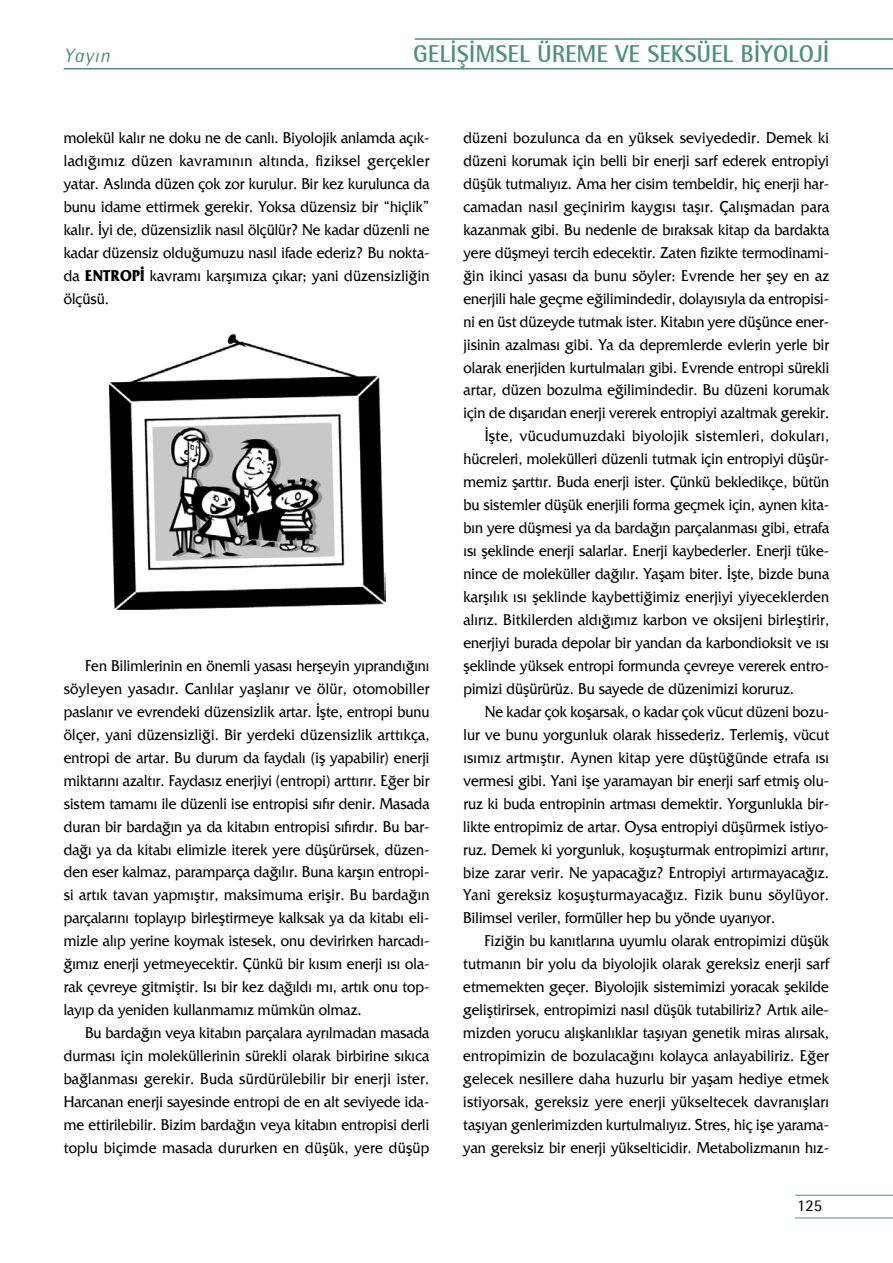
<style>
.page{position:relative;width:893px;height:1263px;background:#fff}
.page>*{position:absolute;margin:0;border:0;box-sizing:border-box;transform-origin:0 0}
.t1{font:700 24px "Rotis Semi Sans B";color:#4e917a}
.t2{font:italic 19.5px "Rotis Semi Sans I";letter-spacing:.04em;color:#4e917a}
.t3{font:500 16.5px/23px "Friz Plain";color:#000;text-align:justify;scale:.9 1}
.t4{font:500 16.5px "Friz Plain";letter-spacing:.02em;color:#000;scale:.9 1}
.t5{font:500 16.5px "Friz Plain";letter-spacing:.025em;color:#000;scale:.9 1}
.t6{font:16.5px "Rotis Semi Sans R";color:#000}
.s1{font-family:"Friz";font-weight:700}
</style>
<div class="page">
<hr style="left:415px;top:38px;width:478px;height:2px;background:#4e917a">
<hr style="left:64px;top:68px;width:829px;height:2px;background:#4e917a">
<hr style="left:795px;top:1195px;width:98px;height:1px;background:#4e917a">
<hr style="left:795px;top:1217px;width:98px;height:1px;background:#4e917a">
<img style="left:109px;top:333px;width:277px;height:276px">
<p class="t2" style="left:64px;top:44px;width:48px">Yayın</p>
<h1 class="t1" style="left:413px;top:39px;width:418px">GELİŞİMSEL ÜREME VE SEKSÜEL BİYOLOJİ</h1>
<p class="t3" style="left:64px;top:126px;width:408px">molekül kalır ne doku ne de canlı. Biyolojik anlamda açık&shy;ladığımız düzen kavramının altında, fiziksel gerçekler yatar. Aslında düzen çok zor kurulur. Bir kez kurulunca da bunu idame ettirmek gerekir. Yoksa düzensiz bir “hiçlik” kalır. İyi de, düzensizlik nasıl ölçülür? Ne kadar düzenli ne kadar düzensiz olduğumuzu nasıl ifade ederiz? Bu nokta&shy;da <span class="s1">ENTROPİ</span> kavramı karşımıza çıkar; yani düzensizliğin ölçüsü.</p>
<p class="t3" style="left:64px;top:654px;width:408px;text-indent:21px">Fen Bilimlerinin en önemli yasası herşeyin yıprandığını söyleyen yasadır. Canlılar yaşlanır ve ölür, otomobiller paslanır ve evrendeki düzensizlik artar. İşte, entropi bunu ölçer, yani düzensizliği. Bir yerdeki düzensizlik arttıkça, entropi de artar. Bu durum da faydalı (iş yapabilir) enerji miktarını azaltır. Faydasız enerjiyi (entropi) arttırır. Eğer bir sistem tamamı ile düzenli ise entropisi sıfır denir. Masada duran bir bardağın ya da kitabın entropisi sıfırdır. Bu bar&shy;dağı ya da kitabı elimizle iterek yere düşürürsek, düzen&shy;den eser kalmaz, paramparça dağılır. Buna karşın entropi&shy;si artık tavan yapmıştır, maksimuma erişir. Bu bardağın parçalarını toplayıp birleştirmeye kalksak ya da kitabı eli&shy;mizle alıp yerine koymak istesek, onu devirirken harcadı&shy;ğımız enerji yetmeyecektir. Çünkü bir kısım enerji ısı ola&shy;rak çevreye gitmiştir. Isı bir kez dağıldı mı, artık onu top&shy;layıp da yeniden kullanmamız mümkün olmaz.</p>
<p class="t3" style="left:64px;top:1021px;width:408px;text-indent:21px">Bu bardağın veya kitabın parçalara ayrılmadan masada durması için moleküllerinin sürekli olarak birbirine sıkıca bağlanması gerekir. Buda sürdürülebilir bir enerji ister.<br>Harcanan enerji sayesinde entropi de en alt seviyede ida&shy;me ettirilebilir. Bizim bardağın veya kitabın entropisi derli toplu biçimde masada dururken en düşük, yere düşüp</p>
<p class="t3" style="left:463px;top:126px;width:408px">düzeni bozulunca da en yüksek seviyededir. Demek ki</p>
<p class="t3" style="left:463px;top:149px;width:408px">düzeni korumak için belli bir enerji sarf ederek entropiyi</p>
<p class="t3" style="left:463px;top:172px;width:408px">düşük tutmalıyız. Ama her cisim tembeldir, hiç enerji har-</p>
<p class="t3" style="left:463px;top:195px;width:408px">camadan nasıl geçinirim kaygısı taşır. Çalışmadan para</p>
<p class="t3" style="left:463px;top:218px;width:408px">kazanmak gibi. Bu nedenle de bıraksak kitap da bardakta</p>
<p class="t3" style="left:464px;top:241px;width:408px">yere düşmeyi tercih edecektir. Zaten fizikte termodinami-</p>
<p class="t3" style="left:463px;top:264px;width:408px">ğin ikinci yasası da bunu söyler: Evrende her şey en az</p>
<p class="t3" style="left:464px;top:287px;width:408px">enerjili hale geçme eğilimindedir, dolayısıyla da entropisi-</p>
<p class="t3" style="left:463px;top:309px;width:408px">ni en üst düzeyde tutmak ister. Kitabın yere düşünce ener-</p>
<p class="t3" style="left:463px;top:332px;width:408px">jisinin azalması gibi. Ya da depremlerde evlerin yerle bir</p>
<p class="t3" style="left:464px;top:355px;width:408px">olarak enerjiden kurtulmaları gibi. Evrende entropi sürekli</p>
<p class="t3" style="left:464px;top:378px;width:408px">artar, düzen bozulma eğilimindedir. Bu düzeni korumak</p>
<p class="t3" style="left:463px;top:401px;width:408px">için de dışarıdan enerji vererek entropiyi azaltmak gerekir.</p>
<p class="t5" style="left:485px;top:426px;width:384px">İşte, vücudumuzdaki biyolojik sistemleri, dokuları,</p>
<p class="t3" style="left:463px;top:447px;width:408px">hücreleri, molekülleri düzenli tutmak için entropiyi düşür-</p>
<p class="t3" style="left:463px;top:470px;width:408px">memiz şarttır. Buda enerji ister. Çünkü bekledikçe, bütün</p>
<p class="t3" style="left:463px;top:493px;width:408px">bu sistemler düşük enerjili forma geçmek için, aynen kita-</p>
<p class="t3" style="left:463px;top:516px;width:408px">bın yere düşmesi ya da bardağın parçalanması gibi, etrafa</p>
<p class="t3" style="left:463px;top:539px;width:408px">ısı şeklinde enerji salarlar. Enerji kaybederler. Enerji tüke-</p>
<p class="t3" style="left:463px;top:562px;width:408px">nince de moleküller dağılır. Yaşam biter. İşte, bizde buna</p>
<p class="t3" style="left:463px;top:585px;width:408px">karşılık ısı şeklinde kaybettiğimiz enerjiyi yiyeceklerden</p>
<p class="t3" style="left:463px;top:608px;width:408px">alırız. Bitkilerden aldığımız karbon ve oksijeni birleştirir,</p>
<p class="t3" style="left:463px;top:631px;width:408px">enerjiyi burada depolar bir yandan da karbondioksit ve ısı</p>
<p class="t3" style="left:463px;top:654px;width:408px">şeklinde yüksek entropi formunda çevreye vererek entro-</p>
<p class="t3" style="left:463px;top:677px;width:369px">pimizi düşürürüz. Bu sayede de düzenimizi koruruz.</p>
<p class="t3" style="left:485px;top:700px;width:384px">Ne kadar çok koşarsak, o kadar çok vücut düzeni bozu-</p>
<p class="t3" style="left:463px;top:723px;width:408px">lur ve bunu yorgunluk olarak hissederiz. Terlemiş, vücut</p>
<p class="t3" style="left:463px;top:746px;width:408px">ısımız artmıştır. Aynen kitap yere düştüğünde etrafa ısı</p>
<p class="t3" style="left:463px;top:769px;width:408px">vermesi gibi. Yani işe yaramayan bir enerji sarf etmiş olu-</p>
<p class="t3" style="left:463px;top:791px;width:408px">ruz ki buda entropinin artması demektir. Yorgunlukla bir-</p>
<p class="t3" style="left:463px;top:814px;width:408px">likte entropimiz de artar. Oysa entropiyi düşürmek istiyo-</p>
<p class="t3" style="left:463px;top:837px;width:408px">ruz. Demek ki yorgunluk, koşuşturmak entropimizi artırır,</p>
<p class="t3" style="left:463px;top:860px;width:408px">bize zarar verir. Ne yapacağız? Entropiyi artırmayacağız.</p>
<p class="t4" style="left:463px;top:885px;width:408px">Yani gereksiz koşuşturmayacağız. Fizik bunu söylüyor.</p>
<p class="t3" style="left:463px;top:906px;width:348px">Bilimsel veriler, formüller hep bu yönde uyarıyor.</p>
<p class="t3" style="left:485px;top:929px;width:384px">Fiziğin bu kanıtlarına uyumlu olarak entropimizi düşük</p>
<p class="t3" style="left:463px;top:952px;width:408px">tutmanın bir yolu da biyolojik olarak gereksiz enerji sarf</p>
<p class="t3" style="left:463px;top:975px;width:408px">etmemekten geçer. Biyolojik sistemimizi yoracak şekilde</p>
<p class="t3" style="left:463px;top:998px;width:408px">geliştirirsek, entropimizi nasıl düşük tutabiliriz? Artık aile-</p>
<p class="t3" style="left:463px;top:1021px;width:408px">mizden yorucu alışkanlıklar taşıyan genetik miras alırsak,</p>
<p class="t3" style="left:463px;top:1044px;width:408px">entropimizin de bozulacağını kolayca anlayabiliriz. Eğer</p>
<p class="t3" style="left:463px;top:1067px;width:408px">gelecek nesillere daha huzurlu bir yaşam hediye etmek</p>
<p class="t3" style="left:463px;top:1090px;width:408px">istiyorsak, gereksiz yere enerji yükseltecek davranışları</p>
<p class="t3" style="left:463px;top:1113px;width:408px">taşıyan genlerimizden kurtulmalıyız. Stres, hiç işe yarama-</p>
<p class="t3" style="left:463px;top:1136px;width:408px">yan gereksiz bir enerji yükselticidir. Metabolizmanın hız-</p>
<p class="t6" style="left:797px;top:1196px;width:26px">125</p>
</div>
